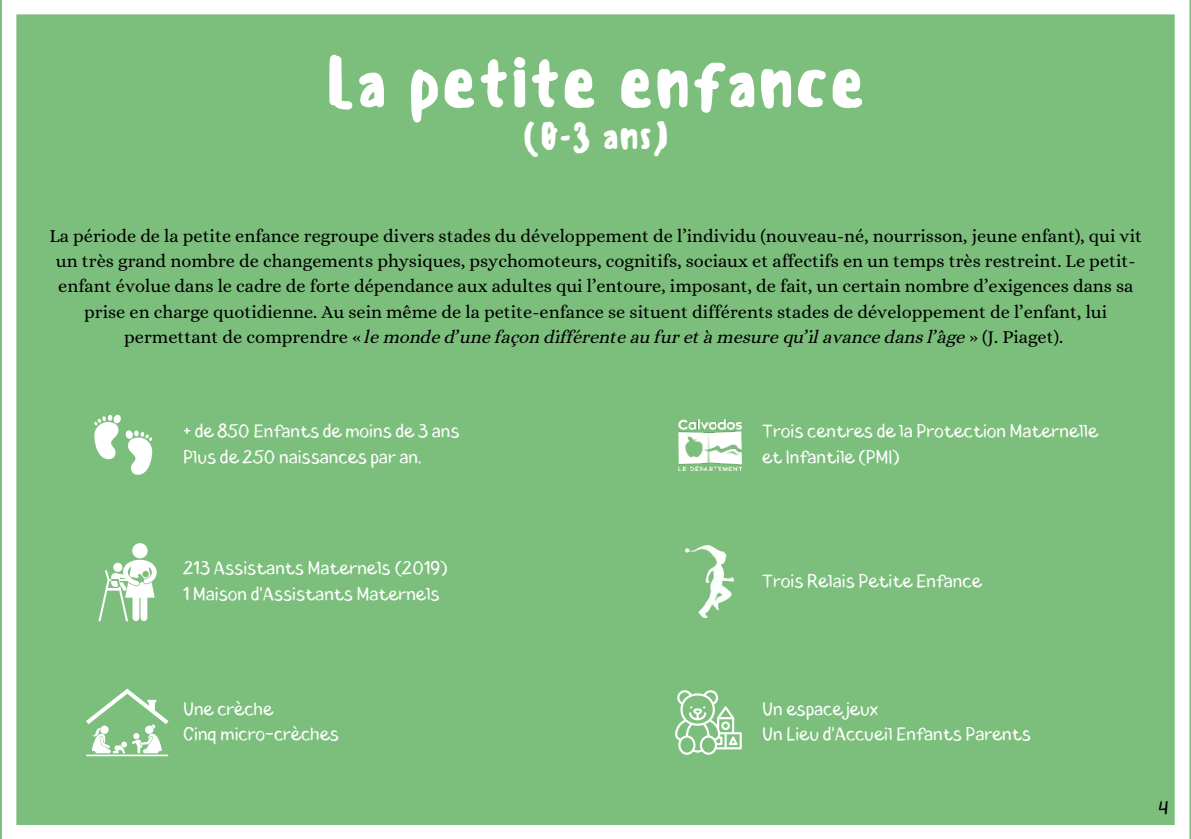
<style>
.page{position:relative;width:1191px;height:839px;background:#fff}
.page>*{position:absolute;margin:0;border:0;box-sizing:border-box;transform-origin:0 0}
.t1{font:500 67.8px "Sensei";color:#fff}
.t2{font:500 36.6px "Sensei";color:#fff}
.t3{font:18.4px/25.4px "Alice";color:#000;text-align:center}
.t4{font:18.4px/25.4px "Blushes";color:#fff}
.t5{font:18.4px "CA Generated";color:#000}
.t6{font:18.4px "Blushes";color:#000}
.s1{font-family:"Alice"}
</style>
<div class="page">
<div style="left:16px;top:14px;width:1159px;height:811px;background:#7cbf7c"></div>
<svg style="left:98px;top:541px;width:59px;height:80px"></svg>
<img style="left:679px;top:419px;width:62px;height:51px">
<svg style="left:94px;top:415px;width:58px;height:60px"></svg>
<svg style="left:675px;top:690px;width:67px;height:64px"></svg>
<hr style="left:86px;top:754px;width:82px;height:2px;background:#fff">
<svg style="left:86px;top:688px;width:82px;height:65px"></svg>
<img style="left:685px;top:546px;width:48px;height:72px">
<h1 class="t1" style="left:326px;top:43px;width:541px">La petite enfance</h1>
<h2 class="t2" style="left:523px;top:114px;width:147px">(0-3 ans)</h2>
<p class="t3" style="left:49px;top:223px;width:1094px">La période de la petite enfance regroupe divers stades du développement de l’individu (nouveau-né, nourrisson, jeune enfant), qui vit un très grand nombre de changements physiques, psychomoteurs, cognitifs, sociaux et affectifs en un temps très restreint. Le petit&shy;enfant évolue dans le cadre de forte dépendance aux adultes qui l’entoure, imposant, de fait, un certain nombre d’exigences dans sa prise en charge quotidienne. Au sein même de la petite-enfance se situent différents stades de développement de l’enfant, lui</p>
<p class="t5" style="left:124px;top:326px;width:941px"><span class="s1">permettant de comprendre «</span> le monde d’une façon différente au fur et à mesure qu’il avance dans l’âge <span class="s1">» (J. Piaget).</span></p>
<p class="t4" style="left:183px;top:419px;width:278px">+ de 850 Enfants de moins de 3 ans<br>Plus de 250 naissances par an.</p>
<p class="t4" style="left:183px;top:555px;width:266px">213 Assistants Maternels (2019)<br>1 Maison d'Assistants Maternels</p>
<p class="t4" style="left:762px;top:419px;width:338px">Trois centres de la Protection Maternelle et Infantile (PMI)</p>
<p class="t4" style="left:762px;top:568px;width:221px">Trois Relais Petite Enfance</p>
<p class="t4" style="left:183px;top:696px;width:157px">Une crèche<br>Cinq micro-crèches</p>
<p class="t4" style="left:762px;top:696px;width:270px">Un espace jeux<br>Un Lieu d'Accueil Enfants Parents</p>
<p class="t6" style="left:1158px;top:794px;width:12px">4</p>
</div>
